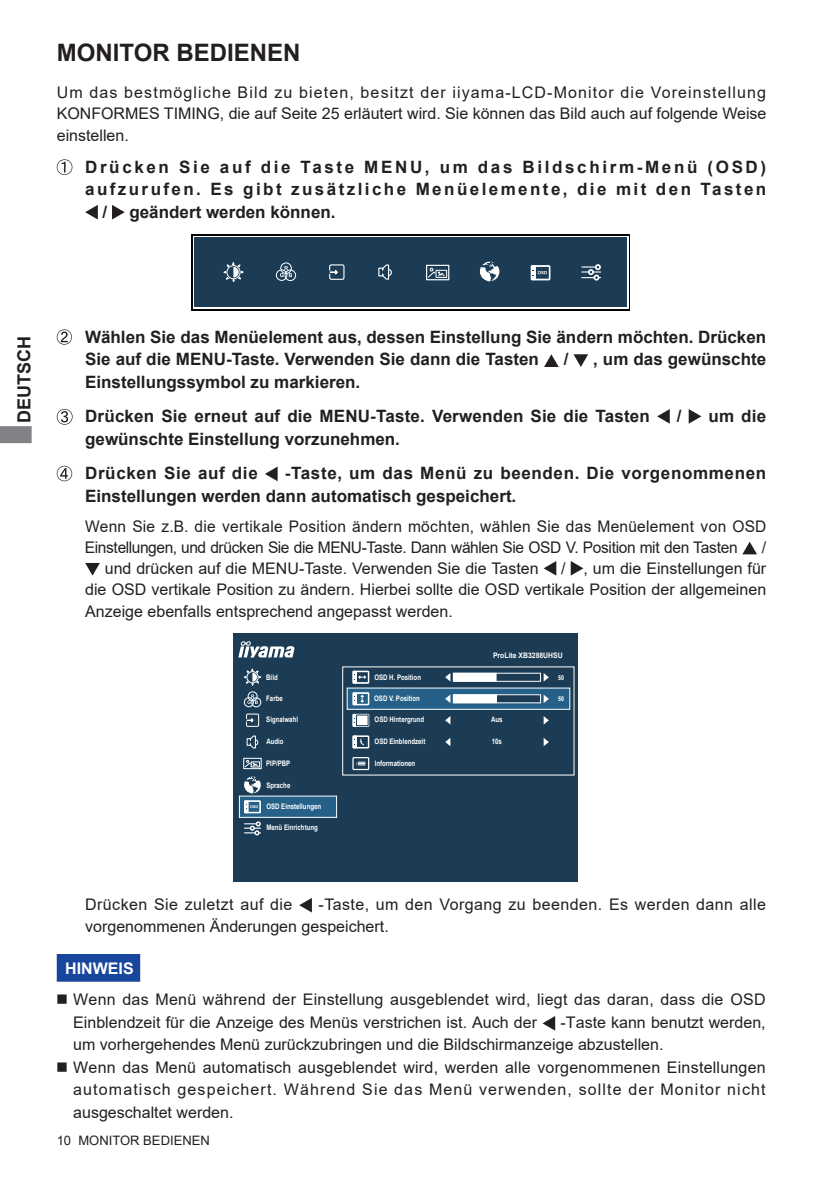
<style>
.page{position:relative;width:840px;height:1191px;background:#fff}
.page>*{position:absolute;margin:0;border:0;box-sizing:border-box;transform-origin:0 0}
.t1{font:700 24px "Arial";color:#231f20}
.t2{font:700 18px "Arial";color:#231f20}
.t3{font:700 17px/22.6px "Arial";color:#231f20}
.t4{font:700 17px "Arial";letter-spacing:.14em;color:#231f20}
.t5{font:700 17px "Arial";letter-spacing:.155em;color:#231f20}
.t6{font:16px/21.2px "Arial";color:#231f20}
.t7{font:16px "Arial";letter-spacing:.025em;color:#231f20}
.t8{font:700 16px "Arial";color:#fff}
.t9{font:13px "Arial";color:#231f20}
.t10{font:700 7.6px "Arial";color:#fff;scale:.8 1}
.t11{font:700 7.6px "Arial";color:#fff;scale:.9 1}
.t12{font:700 6.6px "Arial";color:#fff;scale:.8 1}
</style>
<div class="page">
<svg style="left:0;top:426px;width:32px;height:17px"></svg>
<svg style="left:542px;top:1016px;width:13px;height:14px"></svg>
<svg style="left:57px;top:159px;width:15px;height:16px"></svg>
<svg style="left:85px;top:205px;width:13px;height:14px"></svg>
<svg style="left:112px;top:205px;width:13px;height:14px"></svg>
<svg style="left:57px;top:329px;width:15px;height:16px"></svg>
<svg style="left:544px;top:354px;width:14px;height:13px"></svg>
<svg style="left:573px;top:354px;width:15px;height:13px"></svg>
<svg style="left:57px;top:409px;width:15px;height:15px"></svg>
<svg style="left:657px;top:409px;width:12px;height:15px"></svg>
<svg style="left:688px;top:409px;width:13px;height:15px"></svg>
<svg style="left:57px;top:466px;width:15px;height:15px"></svg>
<svg style="left:265px;top:467px;width:12px;height:14px"></svg>
<svg style="left:742px;top:541px;width:14px;height:13px"></svg>
<svg style="left:85px;top:563px;width:15px;height:12px"></svg>
<svg style="left:543px;top:561px;width:13px;height:14px"></svg>
<svg style="left:570px;top:561px;width:13px;height:14px"></svg>
<svg style="left:299px;top:898px;width:13px;height:14px"></svg>
<div style="left:57px;top:954px;width:83px;height:27px;background:#18469d"></div>
<div style="left:192px;top:234px;width:437px;height:76px;background:linear-gradient(to right,#fff,#fff)"></div>
<div style="left:193px;top:236px;width:435px;height:72px;background:#1b3c54"></div>
<svg style="left:223px;top:262px;width:21px;height:20px"></svg>
<div style="left:280px;top:263px;width:11px;height:11px;border:1px solid #fff;border-radius:50%"></div>
<div style="left:276px;top:270px;width:11px;height:11px;border:1px solid #fff;border-radius:50%"></div>
<div style="left:284px;top:270px;width:12px;height:11px;border:1px solid #fff;border-radius:50%"></div>
<svg style="left:280px;top:266px;width:12px;height:11px"></svg>
<div style="left:329px;top:264px;width:15px;height:16px;border:1px solid #fff;border-radius:2px"></div>
<svg style="left:330px;top:270px;width:7px;height:4px"></svg>
<svg style="left:378px;top:264px;width:14px;height:16px"></svg>
<svg style="left:480px;top:262px;width:19px;height:19px"></svg>
<div style="left:530px;top:265px;width:20px;height:15px;border:1px solid #fff"></div>
<div style="left:531px;top:266px;width:4px;height:14px;border:1px solid #fff"></div>
<svg style="left:532px;top:269px;width:14px;height:7px"></svg>
<svg style="left:581px;top:264px;width:19px;height:16px"></svg>
<div style="left:426px;top:265px;width:23px;height:15px;border:1px solid #fff"></div>
<div style="left:435px;top:270px;width:11px;height:8px;border:1px solid #fff"></div>
<svg style="left:427px;top:268px;width:17px;height:10px"></svg>
<div style="left:233px;top:634px;width:344px;height:248px;background:#1b3c54"></div>
<div style="left:239px;top:796px;width:97px;height:21px;background:#246087"></div>
<svg style="left:238px;top:641px;width:56px;height:16px"></svg>
<svg style="left:243px;top:668px;width:18px;height:18px"></svg>
<div style="left:248px;top:691px;width:9px;height:10px;border:1px solid #fff;border-radius:50%"></div>
<div style="left:244px;top:697px;width:9px;height:10px;border:1px solid #fff;border-radius:50%"></div>
<div style="left:251px;top:697px;width:10px;height:10px;border:1px solid #fff;border-radius:50%"></div>
<svg style="left:247px;top:694px;width:11px;height:10px"></svg>
<svg style="left:244px;top:776px;width:16px;height:17px"></svg>
<div style="left:246px;top:713px;width:13px;height:14px;border:1px solid #fff"></div>
<svg style="left:247px;top:718px;width:6px;height:4px"></svg>
<svg style="left:246px;top:735px;width:12px;height:14px"></svg>
<div style="left:244px;top:800px;width:17px;height:13px;border:1px solid #fff"></div>
<svg style="left:245px;top:801px;width:13px;height:11px"></svg>
<div style="left:453px;top:673px;width:43px;height:8px;background:#fff"></div>
<div style="left:452px;top:673px;width:88px;height:8px;border:1px solid #fff"></div>
<svg style="left:445px;top:673px;width:5px;height:8px"></svg>
<svg style="left:543px;top:673px;width:5px;height:8px"></svg>
<svg style="left:445px;top:716px;width:5px;height:8px"></svg>
<svg style="left:543px;top:716px;width:5px;height:8px"></svg>
<svg style="left:445px;top:738px;width:5px;height:8px"></svg>
<svg style="left:543px;top:738px;width:5px;height:8px"></svg>
<svg style="left:244px;top:821px;width:17px;height:14px"></svg>
<div style="left:352px;top:670px;width:17px;height:13px;border:1px solid #fff"></div>
<svg style="left:353px;top:671px;width:12px;height:12px"></svg>
<div style="left:352px;top:714px;width:17px;height:13px;border:1px solid #fff"></div>
<svg style="left:353px;top:714px;width:15px;height:12px"></svg>
<svg style="left:356px;top:762px;width:9px;height:3px"></svg>
<div style="left:352px;top:735px;width:17px;height:13px;border:1px solid #fff"></div>
<svg style="left:353px;top:736px;width:11px;height:12px"></svg>
<div style="left:352px;top:757px;width:17px;height:13px;border:1px solid #fff"></div>
<div style="left:347px;top:688px;width:222px;height:21px;background:#246087"></div>
<div style="left:453px;top:694px;width:87px;height:9px;background:#1b3c54"></div>
<div style="left:452px;top:694px;width:88px;height:9px;border:1px solid #fff"></div>
<div style="left:453px;top:695px;width:43px;height:7px;background:#fff"></div>
<div style="left:452px;top:694px;width:44px;height:9px;border:1px solid #fff"></div>
<svg style="left:445px;top:695px;width:5px;height:8px"></svg>
<svg style="left:543px;top:694px;width:5px;height:9px"></svg>
<div style="left:352px;top:692px;width:17px;height:13px;border:1px solid #fff"></div>
<svg style="left:353px;top:693px;width:10px;height:11px"></svg>
<div style="left:356px;top:715px;width:12px;height:10px;border:1px solid #1b3c54"></div>
<div style="left:243px;top:758px;width:18px;height:11px;border:1px solid #fff"></div>
<svg style="left:244px;top:760px;width:14px;height:8px"></svg>
<h1 class="t1" style="left:57px;top:36px;width:245px">MONITOR BEDIENEN</h1>
<p class="t6" style="left:57px;top:82px;width:710px;text-align:justify">Um das bestmögliche Bild zu bieten, besitzt der iiyama-LCD-Monitor die Voreinstellung KONFORMES TIMING, die auf Seite 25 erläutert wird. Sie können das Bild auch auf folgende Weise einstellen.</p>
<p class="t5" style="left:85px;top:155px;width:682px">Drücken Sie auf die Taste MENU, um das Bildschirm-Menü (OSD)</p>
<p class="t4" style="left:85px;top:177px;width:682px">aufzurufen. Es gibt zusätzliche Menüelemente, die mit den Tasten</p>
<p class="t3" style="left:102px;top:201px;width:6px">/</p>
<p class="t3" style="left:129px;top:201px;width:207px">geändert werden können.</p>
<p class="t2" style="left:11px;top:422px;width:88px;rotate:-90deg">DEUTSCH</p>
<p class="t3" style="left:85px;top:326px;width:682px">Wählen Sie das Menüelement aus, dessen Einstellung Sie ändern möchten. Drücken<br>Sie auf die MENU-Taste. Verwenden Sie dann die Tasten</p>
<p class="t3" style="left:563px;top:348px;width:6px">/</p>
<p class="t3" style="left:593px;top:348px;width:174px">, um das gewünschte</p>
<p class="t3" style="left:85px;top:365px;width:566px;line-height:34px">Einstellungssymbol zu markieren.<br>Drücken Sie erneut auf die MENU-Taste. Verwenden Sie die Tasten</p>
<p class="t3" style="left:676px;top:405px;width:6px">/</p>
<p class="t3" style="left:708px;top:405px;width:59px">um die</p>
<p class="t3" style="left:85px;top:422px;width:316px;line-height:34px">gewünschte Einstellung vorzunehmen.<br>Drücken Sie auf die</p>
<p class="t3" style="left:85px;top:462px;width:682px;text-indent:199px">-Taste, um das Menü zu beenden. Die vorgenommenen<br>Einstellungen werden dann automatisch gespeichert.</p>
<p class="t6" style="left:85px;top:515px;width:682px">Wenn Sie z.B. die vertikale Position ändern möchten, wählen Sie das Menüelement von OSD<br>Einstellungen, und drücken Sie die MENU-Taste. Dann wählen Sie OSD V. Position mit den Tasten</p>
<p class="t6" style="left:761px;top:536px;width:6px">/</p>
<p class="t6" style="left:85px;top:558px;width:682px;text-align:justify;text-indent:476px">/ , um die Einstellungen für die OSD vertikale Position zu ändern. Hierbei sollte die OSD vertikale Position der allgemeinen Anzeige ebenfalls entsprechend angepasst werden.</p>
<p class="t6" style="left:105px;top:558px;width:435px">und drücken auf die MENU-Taste. Verwenden Sie die Tasten</p>
<p class="t10" style="left:266px;top:671px;width:16px">Bild</p>
<p class="t10" style="left:266px;top:693px;width:22px">Farbe</p>
<p class="t10" style="left:266px;top:736px;width:23px">Audio</p>
<p class="t10" style="left:266px;top:779px;width:32px">Sprache</p>
<p class="t10" style="left:266px;top:801px;width:70px">OSD Einstellungen</p>
<p class="t10" style="left:266px;top:822px;width:66px">Menü Einrichtung</p>
<p class="t10" style="left:266px;top:714px;width:41px">Signalwahl</p>
<p class="t10" style="left:266px;top:758px;width:32px">PIP/PBP</p>
<p class="t11" style="left:493px;top:650px;width:79px">ProLite XB3288UHSU</p>
<p class="t10" style="left:374px;top:672px;width:60px">OSD H. Position</p>
<p class="t10" style="left:374px;top:714px;width:64px">OSD Hintergrund</p>
<p class="t10" style="left:374px;top:736px;width:65px">OSD Einblendzeit</p>
<p class="t10" style="left:374px;top:758px;width:52px">Informationen</p>
<p class="t12" style="left:558px;top:673px;width:9px">50</p>
<p class="t10" style="left:374px;top:693px;width:59px">OSD V. Position</p>
<p class="t12" style="left:558px;top:694px;width:9px">50</p>
<p class="t10" style="left:491px;top:714px;width:16px">Aus</p>
<p class="t10" style="left:491px;top:736px;width:14px">10s</p>
<p class="t7" style="left:85px;top:893px;width:209px">Drücken Sie zuletzt auf die</p>
<p class="t6" style="left:85px;top:894px;width:682px;text-indent:233px">-Taste, um den Vorgang zu beenden. Es werden dann alle vorgenommenen Änderungen gespeichert.</p>
<p class="t8" style="left:65px;top:957px;width:70px">HINWEIS</p>
<p class="t6" style="left:73px;top:987px;width:693px;line-height:23.2px;text-indent:-17px">■ Wenn das Menü während der Einstellung ausgeblendet wird, liegt das daran, dass die OSD<br>Einblendzeit für die Anzeige des Menüs verstrichen ist. Auch der</p>
<p class="t6" style="left:73px;top:1011px;width:693px;line-height:22.2px;text-indent:487px">-Taste kann benutzt werden, um vorhergehendes Menü zurückzubringen und die Bildschirmanzeige abzustellen.</p>
<p class="t6" style="left:73px;top:1055px;width:693px;line-height:22.6px;text-align:justify;text-indent:-17px">■ Wenn das Menü automatisch ausgeblendet wird, werden alle vorgenommenen Einstellungen automatisch gespeichert. Während Sie das Menü verwenden, sollte der Monitor nicht ausgeschaltet werden.</p>
<p class="t9" style="left:57px;top:1131px;width:154px">10 MONITOR BEDIENEN</p>
</div>
